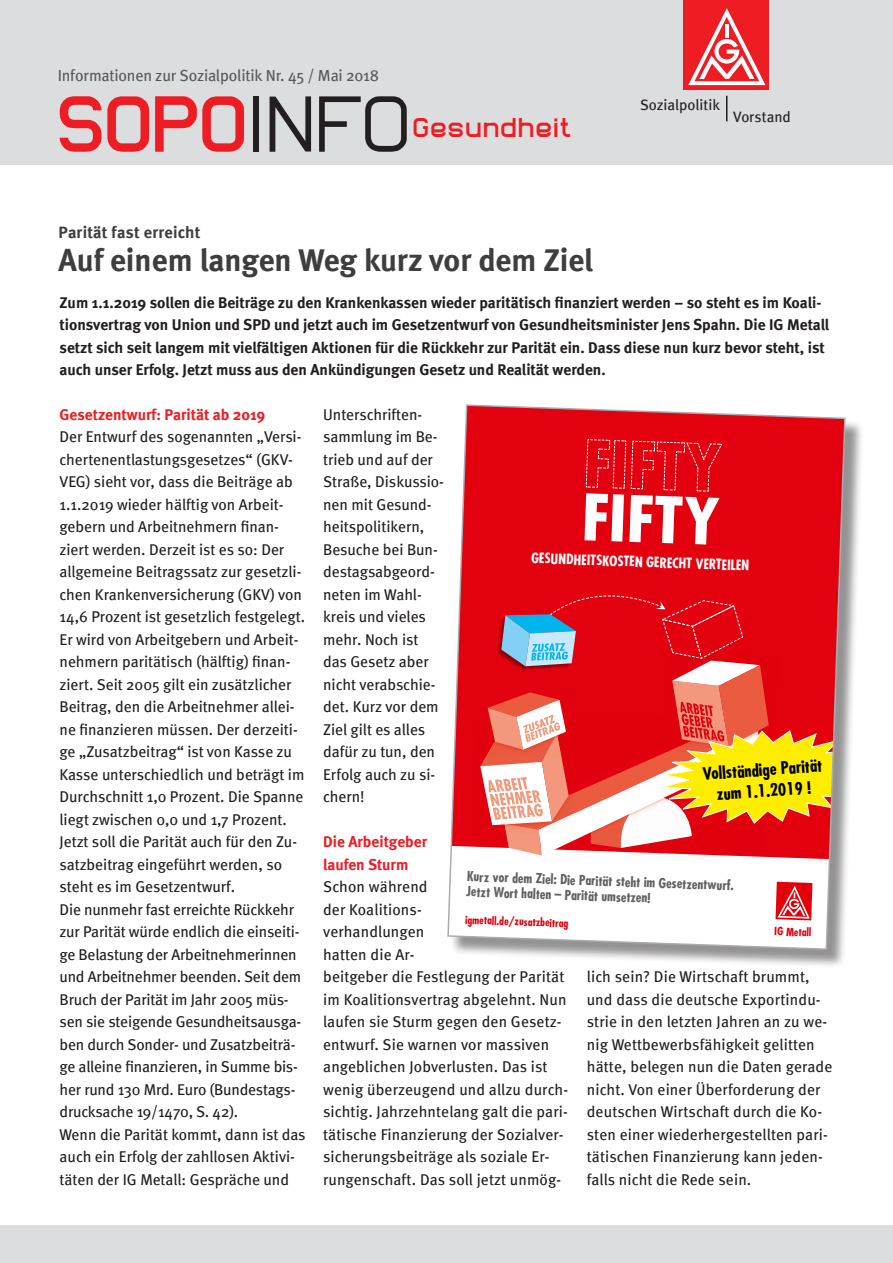
<style>
.page{position:relative;width:893px;height:1263px;background:#fff}
.page>*{position:absolute;margin:0;border:0;box-sizing:border-box;transform-origin:0 0}
.t1{font:79.5px "Lastwaerkbold";color:#ee1d23}
.COPY-de{font:700 31.5px "Meta";color:#3e3e3f}
.COPY-de-2{font:27px "Lastwaerkbold";letter-spacing:.03em;color:#ee1d23}
.t2{font:700 condensed 16.8px/21.1px "Futura Std";color:#000;text-align:center}
.COPY-de-3{font:700 16.5px "Meta";letter-spacing:.015em;color:#3e3e3f}
.t3{font:16.05px "Meta";letter-spacing:-.015em;color:#57585a}
.COPY-de-4{font:15.6px/22.5px "Meta";color:#231f20}
.COPY-de-5{font:700 15.6px/22.5px "Meta";color:#231f20}
.Zwischenüberschrift{font:700 15.6px/22.5px "Meta";color:#ee1d23}
.Copy1-de{font:15px "Meta";letter-spacing:-.005em;color:#231f20}
.t4{font:700 condensed 13.95px "Futura Std";color:#fff}
.t5{font:700 condensed 13.5px/15.3px "Futura Std";color:#626261}
.t6{font:700 condensed 10.95px "Futura Std";color:#e3000b}
.s1{font-family:"Lastwaerkregular";color:#231f20}
</style>
<div class="page">
<div style="left:0;top:0;width:893px;height:165px;background:#dcdddf"></div>
<div style="left:0;top:1226px;width:893px;height:37px;background:#dcdddf"></div>
<div style="left:684px;top:0;width:85px;height:89px;background:#ee1d23"></div>
<svg style="left:688px;top:8px;width:77px;height:77px"></svg>
<svg style="left:726px;top:96px;width:1px;height:25px"></svg>
<div style="left:450px;top:407px;width:414px;height:561px;background:#231f20;opacity:.49"></div>
<svg style="left:447px;top:404px;width:399px;height:547px"></svg>
<p class="t3" style="left:58px;top:66px;width:323px">Informationen zur Sozialpolitik Nr. 45 / Mai 2018</p>
<p class="t1" style="left:56px;top:73px;width:356px">SOPO<span class="s1">INFO</span></p>
<p class="Copy1-de" style="left:640px;top:96px;width:81px">Sozialpolitik</p>
<p class="COPY-de-2" style="left:413px;top:110px;width:161px">Gesundheit</p>
<p class="Copy1-de" style="left:733px;top:108px;width:59px">Vorstand</p>
<p class="COPY-de-3" style="left:58px;top:223px;width:143px">Parität fast erreicht</p>
<p class="COPY-de" style="left:58px;top:242px;width:536px">Auf einem langen Weg kurz vor dem Ziel</p>
<p class="COPY-de-5" style="left:60px;top:291px;width:771px">Zum 1.1.2019 sollen die Beiträge zu den Krankenkassen wieder paritätisch finanziert werden – so steht es im Koali&shy;tionsvertrag von Union und SPD und jetzt auch im Gesetzentwurf von Gesundheitsminister Jens Spahn. Die IG Metall setzt sich seit langem mit vielfältigen Aktionen für die Rückkehr zur Parität ein. Dass diese nun kurz bevor steht, ist auch unser Erfolg. Jetzt muss aus den Ankündigungen Gesetz und Realität werden.</p>
<p class="Zwischenüberschrift" style="left:60px;top:403px;width:207px">Gesetzentwurf: Parität ab 2019</p>
<p class="COPY-de-4" style="left:60px;top:425px;width:247px">Der Entwurf des sogenannten „Versi&shy;chertenentlastungsgesetzes“ (GKV-VEG) sieht vor, dass die Beiträge ab 1.1.2019 wieder hälftig von Arbeit&shy;gebern und Arbeitnehmern finan&shy;ziert werden. Derzeit ist es so: Der allgemeine Beitragssatz zur gesetzli&shy;chen Krankenversicherung (GKV) von 14,6 Prozent ist gesetzlich festgelegt.<br>Er wird von Arbeitgebern und Arbeit&shy;nehmern paritätisch (hälftig) finan&shy;ziert. Seit 2005 gilt ein zusätzlicher Beitrag, den die Arbeitnehmer allei&shy;ne finanzieren müssen. Der derzeiti&shy;ge „Zusatzbeitrag“ ist von Kasse zu Kasse unterschiedlich und beträgt im Durchschnitt 1,0 Prozent. Die Spanne liegt zwischen 0,0 und 1,7 Prozent.</p>
<p class="COPY-de-4" style="left:60px;top:830px;width:239px">Jetzt soll die Parität auch für den Zu&shy;satzbeitrag eingeführt werden, so steht es im Gesetzentwurf.</p>
<p class="COPY-de-4" style="left:60px;top:898px;width:243px">Die nunmehr fast erreichte Rückkehr zur Parität würde endlich die einseiti&shy;ge Belastung der Arbeitnehmerinnen und Arbeitnehmer beenden. Seit dem Bruch der Parität im Jahr 2005 müs&shy;sen sie steigende Gesundheitsausga&shy;ben durch Sonder- und Zusatzbeiträ&shy;ge alleine finanzieren, in Summe bis&shy;her rund 130 Mrd. Euro (Bundestags&shy;drucksache 19/1470, S. 42).</p>
<p class="COPY-de-4" style="left:60px;top:1123px;width:248px">Wenn die Parität kommt, dann ist das auch ein Erfolg der zahllosen Aktivi&shy;täten der IG Metall: Gespräche und</p>
<p class="COPY-de-4" style="left:323px;top:403px;width:122px">Unterschriften&shy;sammlung im Be&shy;trieb und auf der<br>Straße, Diskussio&shy;nen mit Gesund&shy;heitspolitikern,<br>Besuche bei Bun&shy;destagsabgeord&shy;neten im Wahl&shy;kreis und vieles mehr. Noch ist das Gesetz aber nicht verabschie&shy;det. Kurz vor dem<br>Ziel gilt es alles dafür zu tun, den<br>Erfolg auch zu si&shy;chern!</p>
<p class="Zwischenüberschrift" style="left:323px;top:830px;width:105px">Die Arbeitgeber laufen Sturm</p>
<p class="COPY-de-4" style="left:323px;top:875px;width:246px">Schon während<br>der Koalitions-<br>verhandlungen<br>hatten die Ar-<br>beitgeber die Festlegung der Parität im Koalitionsvertrag abgelehnt. Nun laufen sie Sturm gegen den Gesetz&shy;entwurf. Sie warnen vor massiven angeblichen Jobverlusten. Das ist wenig überzeugend und allzu durch&shy;sichtig. Jahrzehntelang galt die pari&shy;tätische Finanzierung der Sozialver&shy;sicherungsbeiträge als soziale Er&shy;rungenschaft. Das soll jetzt unmög-</p>
<p class="t4" style="left:532px;top:549px;width:220px;rotate:2deg">GESUNDHEITSKOSTEN GERECHT VERTEILEN</p>
<p class="t2" style="left:702px;top:763px;width:122px;rotate:-4deg">Vollständige Parität zum 1.1.2019 !</p>
<p class="t5" style="left:467px;top:868px;width:269px;rotate:2deg">Kurz vor dem Ziel: Die Parität steht im Gesetzentwurf.<br>Jetzt Wort halten – Parität umsetzen!</p>
<p class="t6" style="left:466px;top:913px;width:105px;rotate:2deg">igmetall.de/zusatzbeitrag</p>
<p class="t6" style="left:775px;top:924px;width:38px;rotate:2deg">IG Metall</p>
<p class="COPY-de-4" style="left:587px;top:965px;width:247px">lich sein? Die Wirtschaft brummt, und dass die deutsche Exportindu&shy;strie in den letzten Jahren an zu we&shy;nig Wettbewerbsfähigkeit gelitten hätte, belegen nun die Daten gerade nicht. Von einer Überforderung der deutschen Wirtschaft durch die Ko&shy;sten einer wiederhergestellten pari&shy;tätischen Finanzierung kann jeden&shy;falls nicht die Rede sein.</p>
</div>
